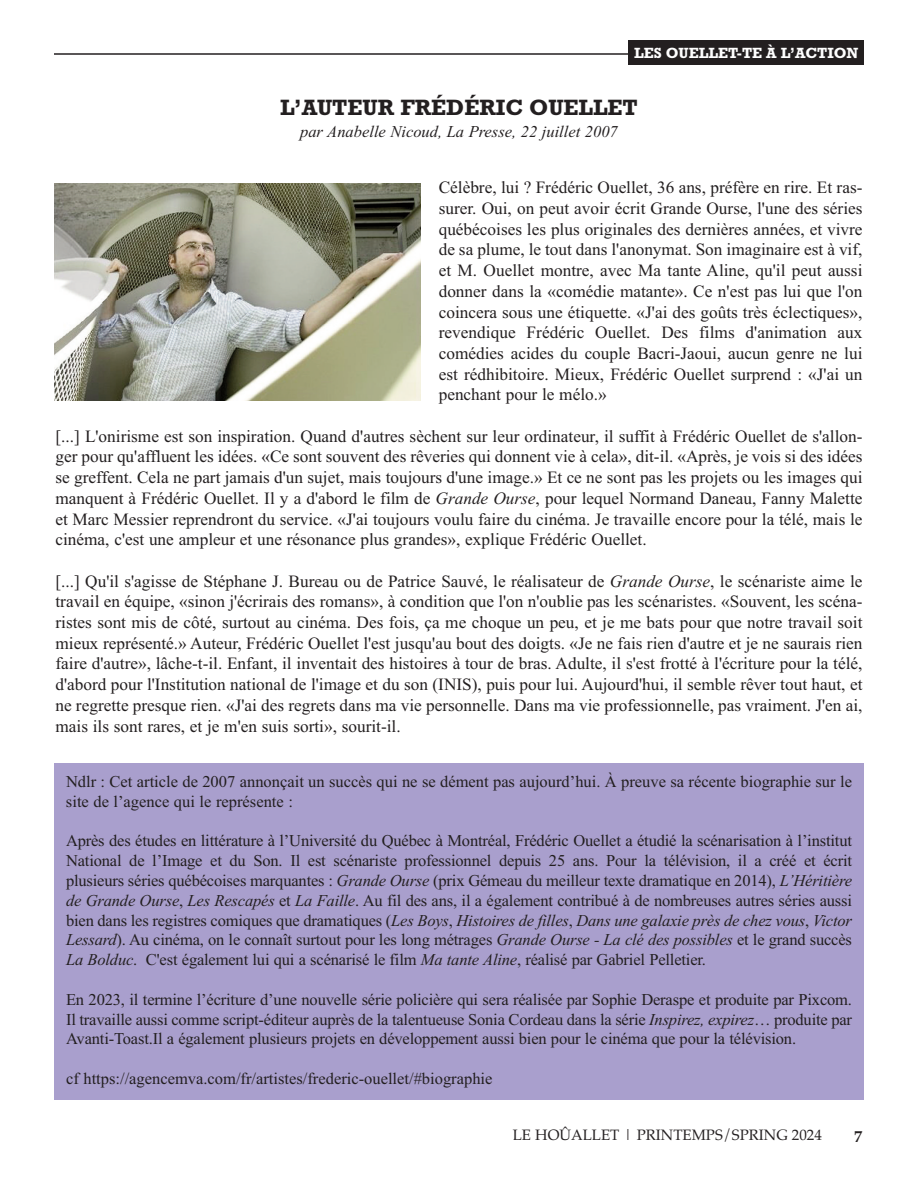
<style>
.page{position:relative;width:918px;height:1188px;background:#fff}
.page>*{position:absolute;margin:0;border:0;box-sizing:border-box;transform-origin:0 0}
.t1{font:700 22.5px "Rockwell";color:#231f20}
.t2{font:17.25px/20.7px "Times";color:#231f20;text-align:justify}
.t3{font:16.5px/19.8px "Times";letter-spacing:-.01em;color:#231f20}
.t4{font:italic 16.5px "Times New Roman";letter-spacing:-.01em;color:#231f20}
.t5{font:700 16.5px "Palatino";color:#231f20}
.t6{font:15px "Palatino";color:#231f20}
.t7{font:700 15px "Rockwell";color:#fff}
.s1{font-family:"Times New Roman";font-style:italic}
.s2{font-family:"Times";font-style:normal}
</style>
<div class="page">
<hr style="left:54px;top:53px;width:810px;height:2px;background:#231f20">
<img style="left:54px;top:183px;width:367px;height:217px">
<div style="left:54px;top:764px;width:810px;height:336px;background:#a99fcd"></div>
<div style="left:628px;top:40px;width:236px;height:25px;background:#231f20"></div>
<p class="t7" style="left:634px;top:44px;width:226px">LES OUELLET-TE À L’ACTION</p>
<h1 class="t1" style="left:280px;top:94px;width:359px">L’AUTEUR FRÉDÉRIC OUELLET</h1>
<p class="t4" style="left:300px;top:122px;width:319px">par Anabelle Nicoud, La Presse, 22 juillet 2007</p>
<p class="t2" style="left:439px;top:177px;width:425px">Célèbre, lui ? Frédéric Ouellet, 36 ans, préfère en rire. Et ras&shy;surer. Oui, on peut avoir écrit Grande Ourse, l'une des séries québécoises les plus originales des dernières années, et vivre de sa plume, le tout dans l'anonymat. Son imaginaire est à vif, et M. Ouellet montre, avec Ma tante Aline, qu'il peut aussi donner dans la «comédie matante». Ce n'est pas lui que l'on coincera sous une étiquette. «J'ai des goûts très éclectiques», revendique Frédéric Ouellet. Des films d'animation aux comédies acides du couple Bacri-Jaoui, aucun genre ne lui est rédhibitoire. Mieux, Frédéric Ouellet surprend : «J'ai un penchant pour le mélo.»</p>
<p class="t2" style="left:55px;top:425px;width:809px">[...] L'onirisme est son inspiration. Quand d'autres sèchent sur leur ordinateur, il suffit à Frédéric Ouellet de s'allon&shy;ger pour qu'affluent les idées. «Ce sont souvent des rêveries qui donnent vie à cela», dit-il. «Après, je vois si des idées se greffent. Cela ne part jamais d'un sujet, mais toujours d'une image.» Et ce ne sont pas les projets ou les images qui manquent à Frédéric Ouellet. Il y a d'abord le film de <span class="s1">Grande Ourse</span>, pour lequel Normand Daneau, Fanny Malette et Marc Messier reprendront du service. «J'ai toujours voulu faire du cinéma. Je travaille encore pour la télé, mais le cinéma, c'est une ampleur et une résonance plus grandes», explique Frédéric Ouellet.</p>
<p class="t2" style="left:55px;top:570px;width:809px">[...] Qu'il s'agisse de Stéphane J. Bureau ou de Patrice Sauvé, le réalisateur de <span class="s1">Grande Ourse</span>, le scénariste aime le travail en équipe, «sinon j'écrirais des romans», à condition que l'on n'oublie pas les scénaristes. «Souvent, les scéna&shy;ristes sont mis de côté, surtout au cinéma. Des fois, ça me choque un peu, et je me bats pour que notre travail soit mieux représenté.» Auteur, Frédéric Ouellet l'est jusqu'au bout des doigts. «Je ne fais rien d'autre et je ne saurais rien faire d'autre», lâche-t-il. Enfant, il inventait des histoires à tour de bras. Adulte, il s'est frotté à l'écriture pour la télé, d'abord pour l'Institution national de l'image et du son (INIS), puis pour lui. Aujourd'hui, il semble rêver tout haut, et ne regrette presque rien. «J'ai des regrets dans ma vie personnelle. Dans ma vie professionnelle, pas vraiment. J'en ai, mais ils sont rares, et je m'en suis sorti», sourit-il.</p>
<p class="t3" style="left:66px;top:771px;width:788px">Ndlr : Cet article de 2007 annonçait un succès qui ne se dément pas aujourd’hui. À preuve sa récente biographie sur le site de l’agence qui le représente :</p>
<p class="t3" style="left:66px;top:831px;width:788px;text-align:justify">Après des études en littérature à l’Université du Québec à Montréal, Frédéric Ouellet a étudié la scénarisation à l’institut National de l’Image et du Son. Il est scénariste professionnel depuis 25 ans. Pour la télévision, il a créé et écrit plusieurs séries québécoises marquantes : <span class="s1">Grande Ourse</span> (prix Gémeau du meilleur texte dramatique en 2014), <span class="s1">L’Héritière de Grande Ourse</span>, <span class="s1">Les Rescapés</span> et <span class="s1">La Faille</span>. Au fil des ans, il a également contribué à de nombreuses autres séries aussi</p>
<p class="t4" style="left:66px;top:910px;width:788px"><span class="s2">bien dans les registres comiques que dramatiques (</span>Les Boys<span class="s2">,</span> Histoires de filles<span class="s2">,</span> Dans une galaxie près de chez vous<span class="s2">,</span> Victor</p>
<p class="t3" style="left:66px;top:930px;width:788px"><span class="s1">Lessard</span>). Au cinéma, on le connaît surtout pour les long métrages <span class="s1">Grande Ourse - La clé des possibles</span> et le grand succès<br><span class="s1">La Bolduc</span>. C'est également lui qui a scénarisé le film <span class="s1">Ma tante Aline</span>, réalisé par Gabriel Pelletier.</p>
<p class="t3" style="left:66px;top:989px;width:788px;text-align:justify">En 2023, il termine l’écriture d’une nouvelle série policière qui sera réalisée par Sophie Deraspe et produite par Pixcom.<br>Il travaille aussi comme script-éditeur auprès de la talentueuse Sonia Cordeau dans la série <span class="s1">Inspirez, expirez</span>… produite par Avanti-Toast.Il a également plusieurs projets en développement aussi bien pour le cinéma que pour la télévision.</p>
<p class="t3" style="left:66px;top:1068px;width:428px">cf https://agencemva.com/fr/artistes/frederic-ouellet/#biographie</p>
<p class="t6" style="left:513px;top:1126px;width:311px">LE HOÛALLET | PRINTEMPS/SPRING 2024</p>
<p class="t5" style="left:854px;top:1126px;width:10px">7</p>
</div>
